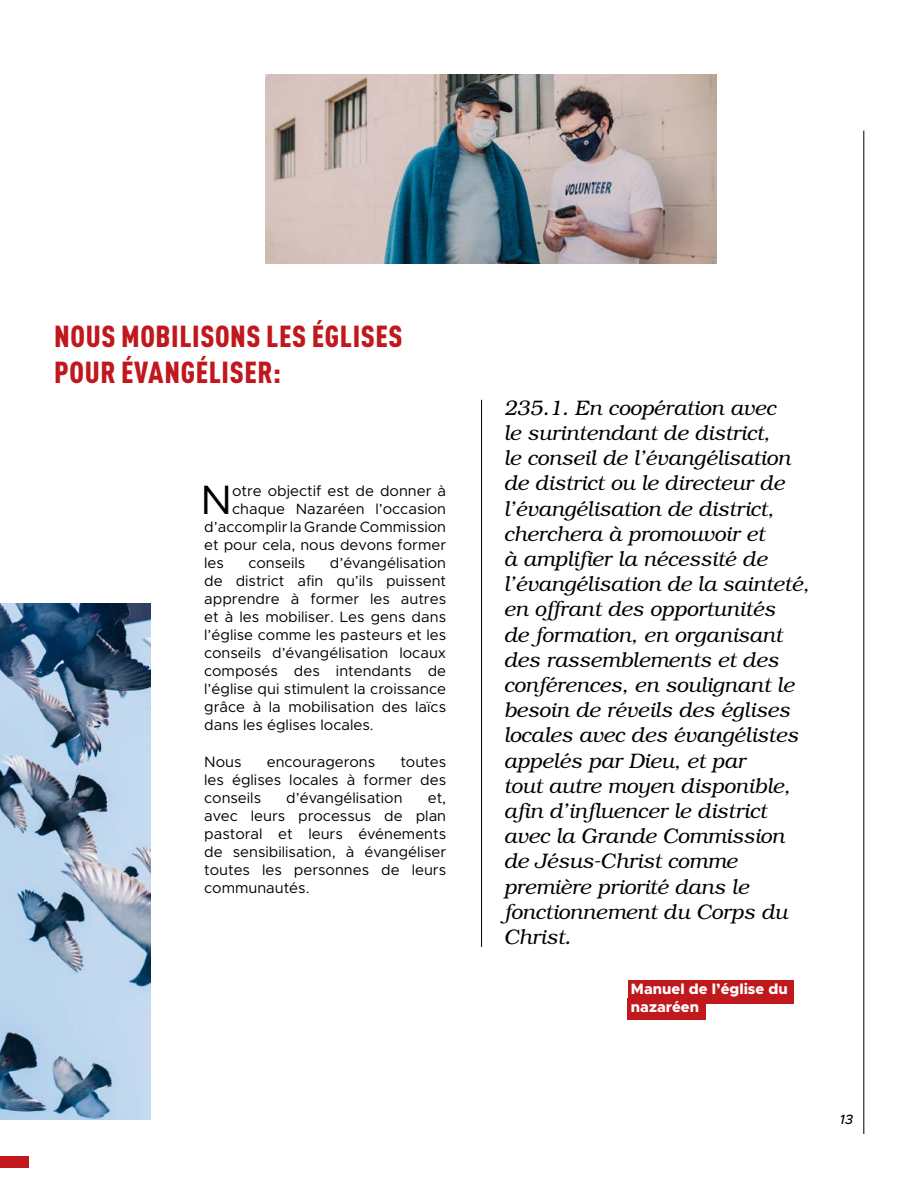
<style>
.page{position:relative;width:918px;height:1188px;background:#fff}
.page>*{position:absolute;margin:0;border:0;box-sizing:border-box;transform-origin:0 0}
.t1{font:41.25px "Metropolis";color:#000}
.t2{font:900 condensed 30px/36px "DIN Pro";letter-spacing:.02em;color:#c0181d}
.t3{font:italic 300 21px/25.2px "Bookman";color:#000}
.t4{font:15px/18px "Metropolis";color:#000;text-align:justify}
.t5{font:800 15px/18px "Metropolis";color:#fff}
.t6{font:italic 500 13.5px "Metropolis";color:#000}
</style>
<div class="page">
<div style="left:0;top:1156px;width:28px;height:11px;background:#c0181d"></div>
<img style="left:265px;top:74px;width:452px;height:190px">
<hr style="left:864px;top:131px;width:1px;height:1003px;background:#000">
<img style="left:0;top:604px;width:150px;height:515px">
<div style="left:628px;top:998px;width:78px;height:22px;background:#c0181d"></div>
<div style="left:628px;top:980px;width:165px;height:23px;background:#c0181d"></div>
<hr style="left:481px;top:400px;width:1px;height:547px;background:#000">
<h2 class="t2" style="left:54px;top:316px;width:350px">NOUS MOBILISONS LES ÉGLISES<br>POUR ÉVANGÉLISER:</h2>
<h1 class="t1" style="left:200px;top:474px;width:33px">N</h1>
<p class="t4" style="left:232px;top:481px;width:216px">otre objectif est de donner à</p>
<p class="t4" style="left:232px;top:499px;width:216px">chaque Nazaréen l’occasion</p>
<p class="t4" style="left:204px;top:517px;width:243px">d’accomplir la Grande Commission</p>
<p class="t4" style="left:204px;top:535px;width:243px">et pour cela, nous devons former</p>
<p class="t4" style="left:204px;top:553px;width:21px">les</p>
<p class="t4" style="left:248px;top:553px;width:58px">conseils</p>
<p class="t4" style="left:204px;top:553px;width:243px;text-indent:126px">d’évangélisation de district afin qu’ils puissent apprendre à former les autres et à les mobiliser. Les gens dans l’église comme les pasteurs et les conseils d’évangélisation locaux composés des intendants de l’église qui stimulent la croissance grâce à la mobilisation des laïcs dans les églises locales.</p>
<p class="t4" style="left:204px;top:753px;width:39px">Nous</p>
<p class="t4" style="left:267px;top:753px;width:110px">encouragerons</p>
<p class="t4" style="left:204px;top:753px;width:243px;text-indent:196px">toutes les églises locales à former des conseils</p>
<p class="t4" style="left:286px;top:789px;width:118px">d’évangélisation</p>
<p class="t4" style="left:204px;top:789px;width:243px;text-indent:224px">et, avec leurs processus de plan pastoral et leurs événements de sensibilisation, à évangéliser toutes les personnes de leurs communautés.</p>
<p class="t3" style="left:504px;top:396px;width:307px">235.1. En coopération avec<br>le surintendant de district,<br>le conseil de l’évangélisation de district ou le directeur de l’évangélisation de district, cherchera à promouvoir et<br>à amplifier la nécessité de l’évangélisation de la sainteté, en offrant des opportunités<br>de formation, en organisant des rassemblements et des conférences, en soulignant le besoin de réveils des églises locales avec des évangélistes appelés par Dieu, et par<br>tout autre moyen disponible, afin d’influencer le district avec la Grande Commission de Jésus-Christ comme première priorité dans le fonctionnement du Corps du<br>Christ.</p>
<p class="t5" style="left:631px;top:980px;width:158px">Manuel de l’église du nazaréen</p>
<p class="t6" style="left:840px;top:1111px;width:15px">13</p>
</div>
